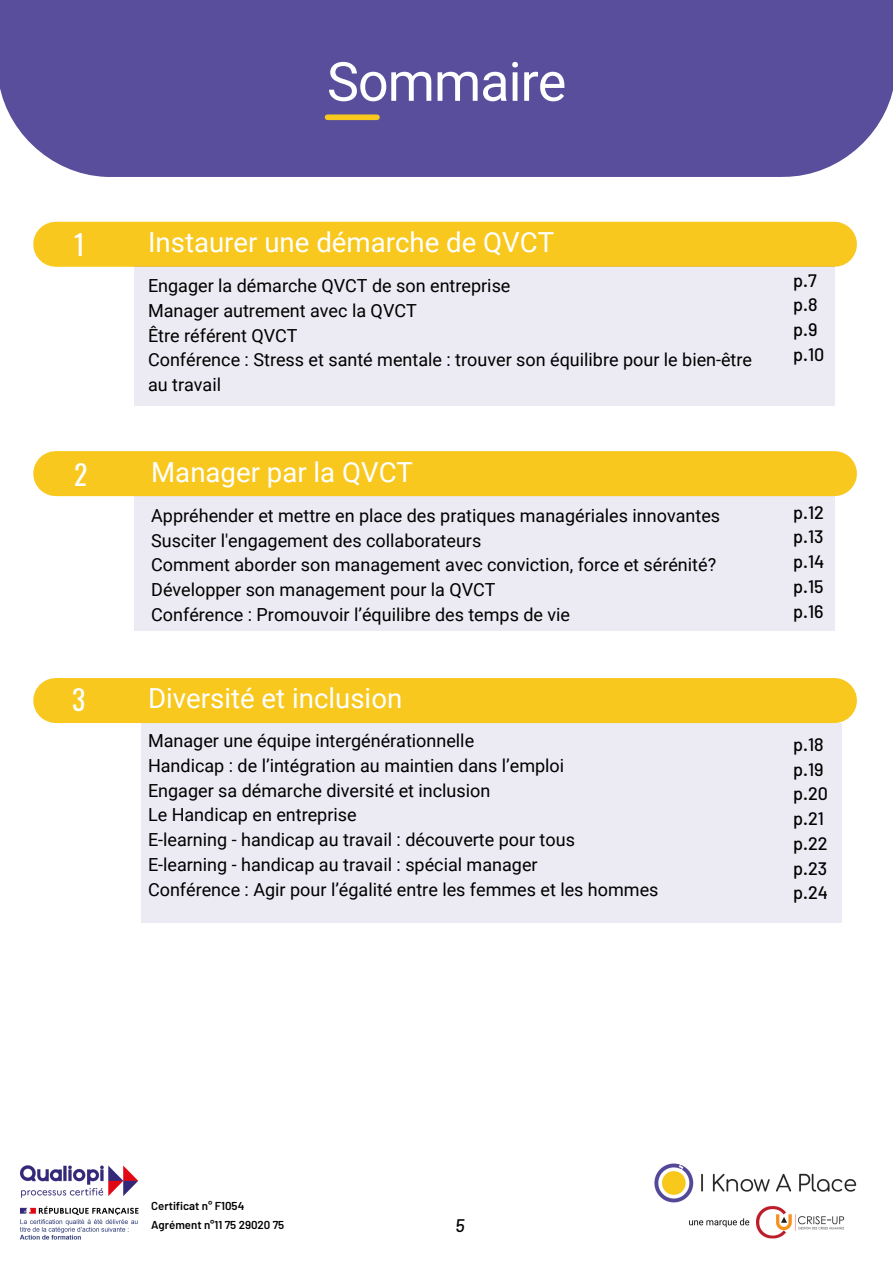
<style>
.page{position:relative;width:893px;height:1264px;background:#fff}
.page>*{position:absolute;margin:0;border:0;box-sizing:border-box;transform-origin:0 0}
.t1{font:54px "Roboto";letter-spacing:-.02em;color:#fefefe}
.t2{font:27.6px "Roboto";color:#fff}
.t3{font:27.6px "Oswald";color:#fff}
.t4{font:italic 500 18.15px "Barlow";color:#000}
.t5{font:18px/24.8px "Roboto";color:#000}
.t6{font:500 18px "Barlow";color:#000}
.t7{font:600 11.4px "Barlow";color:#000}
</style>
<div class="page">
<div style="left:0;top:0;width:892px;height:177px;background:#584e9b"></div>
<div style="left:56px;top:451px;width:778px;height:45px;background:#f8c81f"></div>
<div style="left:134px;top:496px;width:700px;height:134px;background:#eceaf3"></div>
<div style="left:327px;top:114px;width:50px;height:6px;background:#f8c81f"></div>
<div style="left:56px;top:678px;width:778px;height:45px;background:#f8c81f"></div>
<div style="left:56px;top:222px;width:778px;height:45px;background:#f8c81f"></div>
<div style="left:134px;top:267px;width:700px;height:139px;background:#eceaf3"></div>
<div style="left:141px;top:723px;width:700px;height:199px;background:#eceaf3"></div>
<img style="left:654px;top:1163px;width:203px;height:75px">
<img style="left:20px;top:1165px;width:118px;height:75px">
<p class="t1" style="left:327px;top:51px;width:241px">Sommaire</p>
<p class="t3" style="left:74px;top:223px;width:12px">1</p>
<p class="t2" style="left:148px;top:227px;width:407px">Instaurer une démarche de QVCT</p>
<p class="t5" style="left:148px;top:273px;width:364px">Engager la démarche QVCT de son entreprise</p>
<p class="t5" style="left:148px;top:298px;width:270px">Manager autrement avec la QVCT</p>
<p class="t5" style="left:148px;top:323px;width:151px">Être référent QVCT</p>
<p class="t5" style="left:148px;top:348px;width:605px">Conférence : Stress et santé mentale : trouver son équilibre pour le bien-être au travail</p>
<p class="t3" style="left:74px;top:452px;width:15px">2</p>
<p class="t2" style="left:151px;top:457px;width:263px">Manager par la QVCT</p>
<p class="t5" style="left:151px;top:503px;width:570px">Appréhender et mettre en place des pratiques managériales innovantes</p>
<p class="t5" style="left:151px;top:528px;width:331px">Susciter l'engagement des collaborateurs</p>
<p class="t5" style="left:151px;top:553px;width:566px">Comment aborder son management avec conviction, force et sérénité?</p>
<p class="t5" style="left:151px;top:577px;width:346px">Développer son management pour la QVCT</p>
<p class="t5" style="left:151px;top:602px;width:420px">Conférence : Promouvoir l’équilibre des temps de vie</p>
<p class="t3" style="left:72px;top:678px;width:15px">3</p>
<p class="t2" style="left:148px;top:682px;width:256px">Diversité et inclusion</p>
<p class="t5" style="left:148px;top:728px;width:327px">Manager une équipe intergénérationnelle</p>
<p class="t5" style="left:148px;top:753px;width:417px">Handicap : de l’intégration au maintien dans l’emploi</p>
<p class="t5" style="left:148px;top:778px;width:344px">Engager sa démarche diversité et inclusion</p>
<p class="t5" style="left:148px;top:802px;width:210px">Le Handicap en entreprise</p>
<p class="t5" style="left:148px;top:827px;width:428px">E-learning - handicap au travail : découverte pour tous</p>
<p class="t5" style="left:148px;top:852px;width:391px">E-learning - handicap au travail : spécial manager</p>
<p class="t5" style="left:148px;top:877px;width:512px">Conférence : Agir pour l’égalité entre les femmes et les hommes</p>
<p class="t6" style="left:793px;top:268px;width:25px">p.7</p>
<p class="t6" style="left:793px;top:293px;width:26px">p.8</p>
<p class="t6" style="left:793px;top:318px;width:26px">p.9</p>
<p class="t6" style="left:793px;top:343px;width:33px">p.10</p>
<p class="t6" style="left:793px;top:500px;width:32px">p.12</p>
<p class="t6" style="left:793px;top:525px;width:32px">p.13</p>
<p class="t6" style="left:793px;top:550px;width:33px">p.14</p>
<p class="t6" style="left:793px;top:575px;width:32px">p.15</p>
<p class="t6" style="left:793px;top:599px;width:32px">p.16</p>
<p class="t6" style="left:793px;top:732px;width:32px">p.18</p>
<p class="t6" style="left:793px;top:757px;width:32px">p.19</p>
<p class="t6" style="left:793px;top:782px;width:36px">p.20</p>
<p class="t6" style="left:793px;top:807px;width:32px">p.21</p>
<p class="t6" style="left:793px;top:831px;width:36px">p.22</p>
<p class="t6" style="left:793px;top:856px;width:36px">p.23</p>
<p class="t6" style="left:793px;top:881px;width:36px">p.24</p>
<p class="t7" style="left:151px;top:1198px;width:95px">Certificat n° F1054</p>
<p class="t7" style="left:151px;top:1217px;width:135px">Agrément n°11 75 29020 75</p>
<p class="t4" style="left:455px;top:1213px;width:11px">5</p>
</div>
